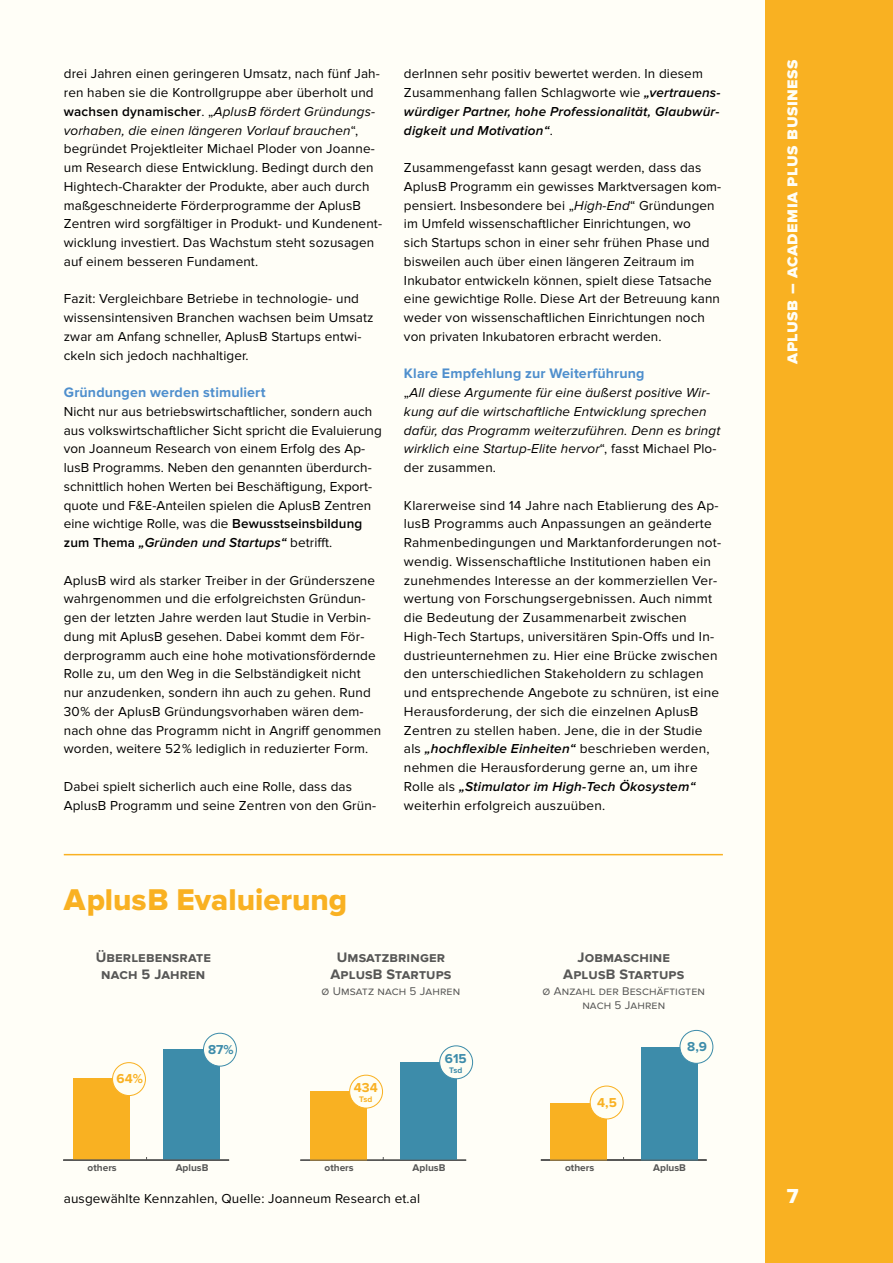
<style>
.page{position:relative;width:893px;height:1263px;background:#fffef7}
.page>*{position:absolute;margin:0;border:0;box-sizing:border-box;transform-origin:0 0}
.t1{font:31.2px "Proxima Nova Extrabld";color:#f9b122}
.t2{font:21px "Proxima Nova Extrabld";color:#fffef7}
.t3{font:18px "Proxima Nova Extrabld";letter-spacing:.025em;color:#fffef7}
.t4{font:700 14.25px/16.5px "Proxima Nova";letter-spacing:.01em;color:#575756;text-align:center}
.t5{font:700 14.25px "Proxima Nova";letter-spacing:.01em;color:#4f8fcd}
.t6{font:13.5px/18.8px "Proxima Nova";letter-spacing:.01em;color:#000}
.t7{font:italic 13.5px/18.8px "Proxima Nova";letter-spacing:.01em;color:#000}
.t8{font:italic 600 13.5px/18.8px "Proxima Nova";letter-spacing:.015em;color:#000}
.t9{font:700 13.35px "Proxima Nova";color:#3d8caa}
.t10{font:700 13.35px "Proxima Nova";color:#f9b122}
.t11{font:11.7px/13.8px "Proxima Nova";letter-spacing:.01em;color:#575756;text-align:center}
.t12{font:700 10.2px "Proxima Nova";color:#575756}
.t13{font:700 8.4px "Proxima Nova";color:#3d8caa}
.t14{font:700 8.4px "Proxima Nova";color:#f9b122}
.s1{font-weight:600}
.s2{font-style:italic}
.s3{font-weight:600;font-style:italic}
.s4{font-weight:400;font-style:normal}
.s5{font-style:normal}
</style>
<div class="page">
<div style="left:765px;top:0;width:128px;height:1263px;background:#f9b122"></div>
<hr style="left:64px;top:854px;width:659px;height:1px;background:#f9b122">
<div style="left:73px;top:1079px;width:57px;height:81px;background:#f9b122"></div>
<div style="left:163px;top:1049px;width:57px;height:111px;background:#3d8caa"></div>
<div style="left:203px;top:1033px;width:33px;height:33px;background:#fffef3;border-radius:50%"></div>
<div style="left:203px;top:1033px;width:34px;height:34px;border:1px solid #3d8caa;border-radius:50%"></div>
<div style="left:113px;top:1063px;width:32px;height:32px;background:#fffef3;border-radius:50%"></div>
<div style="left:112px;top:1062px;width:34px;height:34px;border:1px solid #f9b122;border-radius:50%"></div>
<hr style="left:63px;top:1160px;width:171px;height:1px;background:#575756">
<div style="left:310px;top:1091px;width:57px;height:69px;background:#f9b122"></div>
<div style="left:400px;top:1062px;width:57px;height:98px;background:#3d8caa"></div>
<div style="left:440px;top:1046px;width:33px;height:33px;background:#fffef3;border-radius:50%"></div>
<div style="left:439px;top:1045px;width:34px;height:34px;border:1px solid #3d8caa;border-radius:50%"></div>
<div style="left:350px;top:1075px;width:33px;height:33px;background:#fffef3;border-radius:50%"></div>
<div style="left:349px;top:1075px;width:34px;height:33px;border:1px solid #f9b122;border-radius:50%"></div>
<hr style="left:300px;top:1160px;width:171px;height:1px;background:#575756">
<div style="left:551px;top:1103px;width:56px;height:57px;background:#f9b122"></div>
<div style="left:641px;top:1047px;width:57px;height:113px;background:#3d8caa"></div>
<div style="left:680px;top:1030px;width:33px;height:33px;background:#fffef3;border-radius:50%"></div>
<div style="left:679px;top:1030px;width:34px;height:34px;border:1px solid #3d8caa;border-radius:50%"></div>
<div style="left:590px;top:1086px;width:33px;height:33px;background:#fffef3;border-radius:50%"></div>
<div style="left:590px;top:1085px;width:34px;height:34px;border:1px solid #f9b122;border-radius:50%"></div>
<hr style="left:541px;top:1160px;width:171px;height:1px;background:#575756">
<p class="t6" style="left:64px;top:65px;width:320px">drei Jahren einen geringeren Umsatz, nach fünf Jah&shy;ren haben sie die Kontrollgruppe aber überholt und <span class="s1">wachsen dynamischer</span>. „<span class="s2">AplusB fördert Gründungs‑ vorhaben, die einen längeren Vorlauf brauchen</span>“, begründet Projektleiter Michael Ploder von Joanne&shy;um Research diese Entwicklung. Bedingt durch den Hightech-Charakter der Produkte, aber auch durch maßgeschneiderte Förderprogramme der AplusB Zentren wird sorgfältiger in Produkt- und Kundenent&shy;wicklung investiert. Das Wachstum steht sozusagen auf einem besseren Fundament.</p>
<p class="t6" style="left:64px;top:290px;width:311px">Fazit: Vergleichbare Betriebe in technologie- und wissensintensiven Branchen wachsen beim Umsatz zwar am Anfang schneller, AplusB Startups entwi&shy;ckeln sich jedoch nachhaltiger.</p>
<p class="t5" style="left:64px;top:384px;width:203px">Gründungen werden stimuliert</p>
<p class="t6" style="left:64px;top:402px;width:320px">Nicht nur aus betriebswirtschaftlicher, sondern auch aus volkswirtschaftlicher Sicht spricht die Evaluierung von Joanneum Research von einem Erfolg des Ap&shy;lusB Programms. Neben den genannten überdurch&shy;schnittlich hohen Werten bei Beschäftigung, Export&shy;quote und F&amp;E-Anteilen spielen die AplusB Zentren eine wichtige Rolle, was die <span class="s1">Bewusstseinsbildung zum Thema</span> <span class="s3">„Gründen und Startups“</span> betrifft.</p>
<p class="t6" style="left:64px;top:571px;width:319px">AplusB wird als starker Treiber in der Gründerszene wahrgenommen und die erfolgreichsten Gründun&shy;gen der letzten Jahre werden laut Studie in Verbin&shy;dung mit AplusB gesehen. Dabei kommt dem För&shy;derprogramm auch eine hohe motivationsfördernde Rolle zu, um den Weg in die Selbständigkeit nicht nur anzudenken, sondern ihn auch zu gehen. Rund 30 % der AplusB Gründungsvorhaben wären dem&shy;nach ohne das Programm nicht in Angriff genommen worden, weitere 52 % lediglich in reduzierter Form.</p>
<p class="t6" style="left:64px;top:777px;width:314px">Dabei spielt sicherlich auch eine Rolle, dass das<br>AplusB Programm und seine Zentren von den Grün-</p>
<p class="t8" style="left:404px;top:65px;width:318px"><span class="s4">derInnen sehr positiv bewertet werden. In diesem Zusammenhang fallen Schlagworte wie</span> „vertrauens&shy;würdiger Partner, hohe Professionalität, Glaubwür&shy;digkeit und Motivation“<span class="s4">.</span></p>
<p class="t6" style="left:404px;top:158px;width:319px">Zusammengefasst kann gesagt werden, dass das AplusB Programm ein gewisses Marktversagen kom&shy;pensiert. Insbesondere bei „<span class="s2">High-End</span>“ Gründungen im Umfeld wissenschaftlicher Einrichtungen, wo<br>sich Startups schon in einer sehr frühen Phase und bisweilen auch über einen längeren Zeitraum im Inkubator entwickeln können, spielt diese Tatsache eine gewichtige Rolle. Diese Art der Betreuung kann weder von wissenschaftlichen Einrichtungen noch von privaten Inkubatoren erbracht werden.</p>
<p class="t5" style="left:404px;top:365px;width:242px">Klare Empfehlung zur Weiterführung</p>
<p class="t7" style="left:404px;top:383px;width:318px"><span class="s5">„</span>All diese Argumente für eine äußerst positive Wir‑ kung auf die wirtschaftliche Entwicklung sprechen dafür, das Programm weiterzuführen. Denn es bringt wirklich eine Startup-Elite hervor<span class="s5">“, fasst Michael Plo&shy;der zusammen.</span></p>
<p class="t6" style="left:404px;top:496px;width:319px">Klarerweise sind 14 Jahre nach Etablierung des Ap&shy;lusB Programms auch Anpassungen an geänderte Rahmenbedingungen und Marktanforderungen not&shy;wendig. Wissenschaftliche Institutionen haben ein zunehmendes Interesse an der kommerziellen Ver&shy;wertung von Forschungsergebnissen. Auch nimmt die Bedeutung der Zusammenarbeit zwischen High-Tech Startups, universitären Spin-Offs und In&shy;dustrieunternehmen zu. Hier eine Brücke zwischen den unterschiedlichen Stakeholdern zu schlagen und entsprechende Angebote zu schnüren, ist eine Herausforderung, der sich die einzelnen AplusB Zentren zu stellen haben. Jene, die in der Studie als <span class="s3">„hochflexible Einheiten“</span> beschrieben werden, nehmen die Herausforderung gerne an, um ihre Rolle als <span class="s3">„Stimulator im High-Tech Ökosystem“ </span>weiterhin erfolgreich auszuüben.</p>
<h1 class="t1" style="left:64px;top:882px;width:285px">AplusB Evaluierung</h1>
<p class="t4" style="left:96px;top:950px;width:117px">Überlebensrate nach 5 Jahren</p>
<p class="t4" style="left:330px;top:950px;width:123px">Umsatzbringer<br>AplusB Startups</p>
<p class="t11" style="left:322px;top:985px;width:140px">ø Umsatz nach 5 Jahren</p>
<p class="t10" style="left:117px;top:1071px;width:28px">64%</p>
<p class="t9" style="left:208px;top:1042px;width:27px">87%</p>
<p class="t12" style="left:88px;top:1162px;width:31px">others</p>
<p class="t12" style="left:176px;top:1162px;width:34px">AplusB</p>
<p class="t10" style="left:354px;top:1080px;width:25px">434</p>
<p class="t14" style="left:359px;top:1095px;width:15px">Tsd</p>
<p class="t9" style="left:445px;top:1051px;width:23px">615</p>
<p class="t13" style="left:449px;top:1065px;width:15px">Tsd</p>
<p class="t12" style="left:325px;top:1162px;width:31px">others</p>
<p class="t12" style="left:413px;top:1162px;width:34px">AplusB</p>
<p class="t6" style="left:64px;top:1190px;width:358px">ausgewählte Kennzahlen, Quelle: Joanneum Research et.al</p>
<p class="t4" style="left:563px;top:950px;width:123px">Jobmaschine<br>AplusB Startups</p>
<p class="t11" style="left:543px;top:985px;width:164px">ø Anzahl der Beschäftigten nach 5 Jahren</p>
<p class="t10" style="left:597px;top:1095px;width:21px">4,5</p>
<p class="t9" style="left:687px;top:1038px;width:21px">8,9</p>
<p class="t12" style="left:565px;top:1162px;width:31px">others</p>
<p class="t12" style="left:653px;top:1162px;width:34px">AplusB</p>
<h3 class="t3" style="left:781px;top:364px;width:306px;rotate:-90deg">AplusB – Academia Plus Business</h3>
<h2 class="t2" style="left:787px;top:1184px;width:13px">7</h2>
</div>
